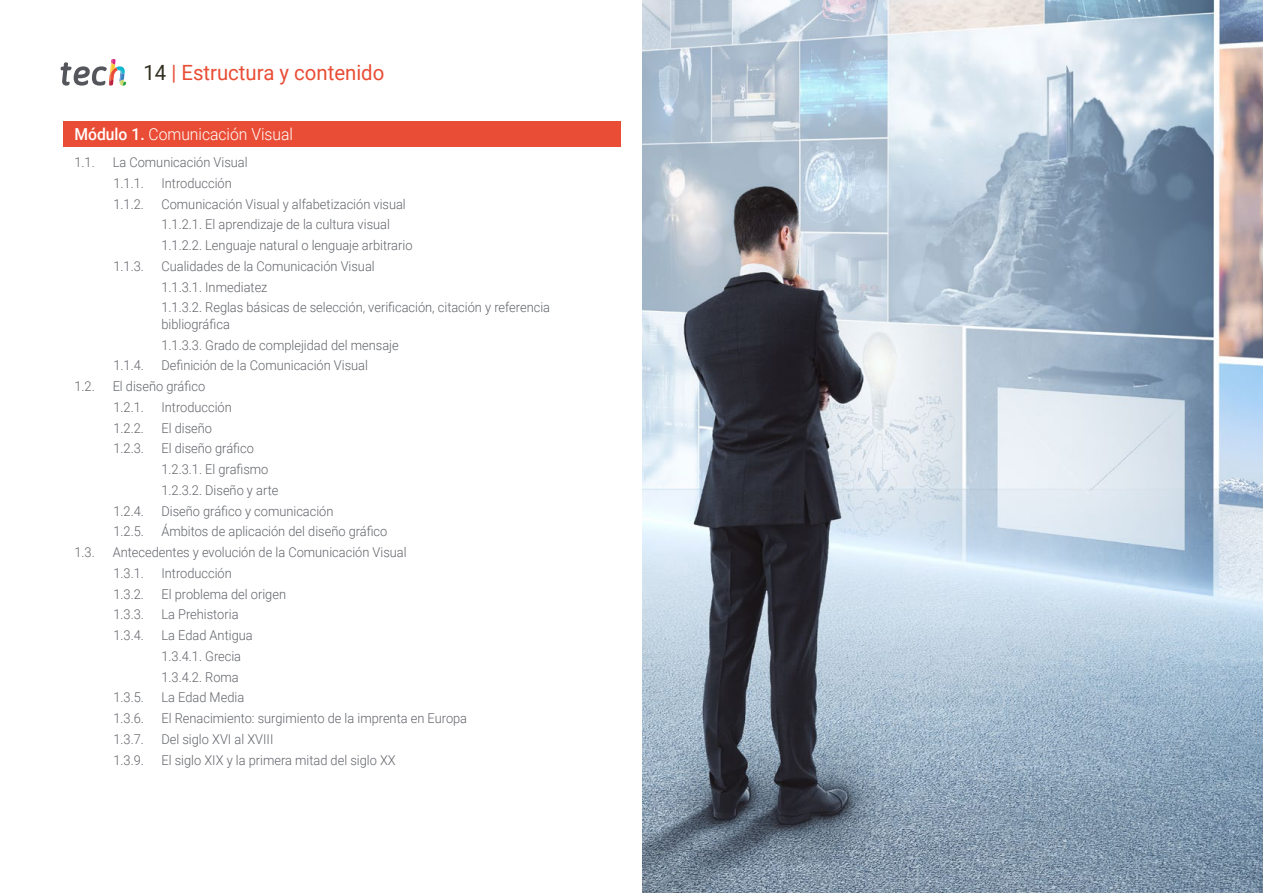
<style>
.page{position:relative;width:1263px;height:893px;background:#fff}
.page>*{position:absolute;margin:0;border:0;box-sizing:border-box;transform-origin:0 0}
.t1{font:21px "Roboto";color:#e94d35}
.t2{font:300 16.5px "Roboto";color:#fff;scale:.95 1}
.t3{font:300 13.5px/20.7px "Roboto";color:#61646a;scale:.95 1}
.s1{color:#312e20}
.s2{font-weight:500}
</style>
<div class="page">
<svg style="left:61px;top:59px;width:65px;height:27px"></svg>
<div style="left:63px;top:121px;width:558px;height:25px;background:#e94d35"></div>
<img style="left:642px;top:0;width:621px;height:893px">
<h1 class="t1" style="left:144px;top:57px;width:242px"><span class="s1">14</span> | Estructura y contenido</h1>
<p class="t2" style="left:74px;top:123px;width:232px"><span class="s2">Módulo 1.</span> Comunicación Visual</p>
<p class="t3" style="left:74px;top:151px;width:23px">1.1.</p>
<p class="t3" style="left:113px;top:151px;width:144px">La Comunicación Visual<br>1.1.1.</p>
<p class="t3" style="left:161px;top:172px;width:76px">Introducción</p>
<p class="t3" style="left:113px;top:193px;width:34px">1.1.2.</p>
<p class="t3" style="left:161px;top:193px;width:266px">Comunicación Visual y alfabetización visual<br>1.1.2.1. El aprendizaje de la cultura visual<br>1.1.2.2. Lenguaje natural o lenguaje arbitrario</p>
<p class="t3" style="left:113px;top:255px;width:34px">1.1.3.</p>
<p class="t3" style="left:161px;top:255px;width:411px">Cualidades de la Comunicación Visual<br>1.1.3.1. Inmediatez<br>1.1.3.2. Reglas básicas de selección, verificación, citación y referencia</p>
<p class="t3" style="left:161px;top:313px;width:251px">bibliográfica<br>1.1.3.3. Grado de complejidad del mensaje</p>
<p class="t3" style="left:113px;top:355px;width:34px">1.1.4.</p>
<p class="t3" style="left:161px;top:355px;width:219px">Definición de la Comunicación Visual</p>
<p class="t3" style="left:74px;top:375px;width:23px">1.2.</p>
<p class="t3" style="left:113px;top:375px;width:99px">El diseño gráfico<br>1.2.1.</p>
<p class="t3" style="left:161px;top:396px;width:76px">Introducción</p>
<p class="t3" style="left:113px;top:417px;width:34px">1.2.2.</p>
<p class="t3" style="left:161px;top:417px;width:55px">El diseño</p>
<p class="t3" style="left:113px;top:438px;width:34px">1.2.3.</p>
<p class="t3" style="left:161px;top:438px;width:125px">El diseño gráfico<br>1.2.3.1. El grafismo<br>1.2.3.2. Diseño y arte</p>
<p class="t3" style="left:113px;top:500px;width:34px">1.2.4.</p>
<p class="t3" style="left:161px;top:500px;width:183px">Diseño gráfico y comunicación</p>
<p class="t3" style="left:113px;top:521px;width:34px">1.2.5.</p>
<p class="t3" style="left:161px;top:521px;width:239px">Ámbitos de aplicación del diseño gráfico</p>
<p class="t3" style="left:74px;top:541px;width:23px">1.3.</p>
<p class="t3" style="left:113px;top:541px;width:311px">Antecedentes y evolución de la Comunicación Visual<br>1.3.1.</p>
<p class="t3" style="left:161px;top:562px;width:76px">Introducción</p>
<p class="t3" style="left:113px;top:583px;width:34px">1.3.2.</p>
<p class="t3" style="left:161px;top:583px;width:133px">El problema del origen</p>
<p class="t3" style="left:113px;top:604px;width:34px">1.3.3.</p>
<p class="t3" style="left:161px;top:604px;width:83px">La Prehistoria</p>
<p class="t3" style="left:113px;top:624px;width:34px">1.3.4.</p>
<p class="t3" style="left:161px;top:624px;width:98px">La Edad Antigua<br>1.3.4.1. Grecia<br>1.3.4.2. Roma</p>
<p class="t3" style="left:113px;top:687px;width:34px">1.3.5.</p>
<p class="t3" style="left:161px;top:687px;width:89px">La Edad Media</p>
<p class="t3" style="left:113px;top:707px;width:34px">1.3.6.</p>
<p class="t3" style="left:161px;top:707px;width:323px">El Renacimiento: surgimiento de la imprenta en Europa</p>
<p class="t3" style="left:113px;top:728px;width:34px">1.3.7.</p>
<p class="t3" style="left:161px;top:728px;width:119px">Del siglo XVI al XVIII</p>
<p class="t3" style="left:113px;top:749px;width:34px">1.3.9.</p>
<p class="t3" style="left:161px;top:749px;width:248px">El siglo XIX y la primera mitad del siglo XX</p>
</div>
